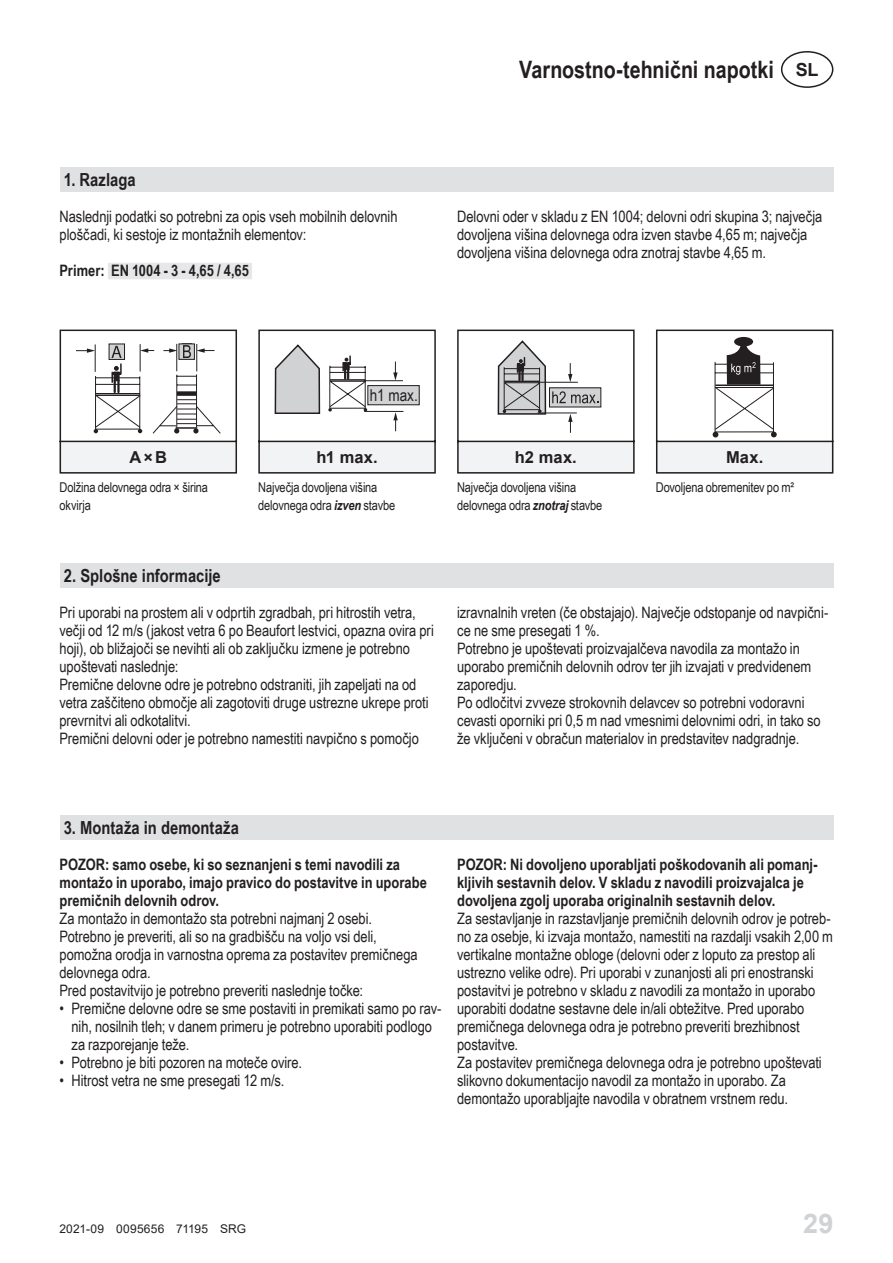
<style>
.page{position:relative;width:893px;height:1263px;background:#fff}
.page>*{position:absolute;margin:0;border:0;box-sizing:border-box;transform-origin:0 0}
.t1{font:700 27px "Arial";color:#d1d2d4}
.t2{font:700 24px "Arial Narrow";color:#231f20}
.t3{font:700 18px "Arial Narrow";color:#231f20}
.t4{font:700 18px "Arial";color:#231f20}
.t5{font:700 16.5px "Arial";letter-spacing:.005em;color:#231f20}
.t6{font:16.5px "Arial Narrow";color:#231f20}
.t7{font:15.75px/18px "Arial Narrow";letter-spacing:-.005em;color:#231f20}
.t8{font:700 15.75px/18px "Arial Narrow";color:#231f20}
.t9{font:13.5px/18px "Arial Narrow";letter-spacing:-.01em;color:#231f20}
.t10{font:12px "Arial";letter-spacing:.015em;color:#231f20}
.s1{font-weight:700;font-style:italic}
</style>
<div class="page">
<svg style="left:655px;top:329px;width:179px;height:145px"></svg>
<svg style="left:457px;top:329px;width:178px;height:145px"></svg>
<svg style="left:59px;top:329px;width:179px;height:145px"></svg>
<svg style="left:258px;top:329px;width:178px;height:145px"></svg>
<div style="left:60px;top:167px;width:773px;height:24px;background:#e0e1e3"></div>
<div style="left:60px;top:563px;width:773px;height:24px;background:#e0e1e3"></div>
<div style="left:60px;top:815px;width:773px;height:24px;background:#e0e1e3"></div>
<div style="left:108px;top:263px;width:144px;height:16px;background:#e6e7e9"></div>
<div style="left:781px;top:51px;width:52px;height:37px;border:2px solid #231f20;border-radius:50%"></div>
<p class="t3" style="left:64px;top:166px;width:73px">1. Razlaga</p>
<p class="t7" style="left:60px;top:206px;width:340px">Naslednji podatki so potrebni za opis vseh mobilnih delovnih ploščadi, ki sestoje iz montažnih elementov:</p>
<p class="t8" style="left:60px;top:260px;width:191px">Primer: EN 1004 - 3 - 4,65 / 4,65</p>
<h2 class="t2" style="left:519px;top:51px;width:256px">Varnostno-tehnični napotki</h2>
<p class="t4" style="left:796px;top:57px;width:24px">SL</p>
<p class="t7" style="left:457px;top:206px;width:367px">Delovni oder v skladu z EN 1004; delovni odri skupina 3; največja dovoljena višina delovnega odra izven stavbe 4,65 m; največja dovoljena višina delovnega odra znotraj stavbe 4,65 m.</p>
<p class="t6" style="left:370px;top:383px;width:50px">h1 max.</p>
<p class="t5" style="left:129px;top:446px;width:39px">A × B</p>
<p class="t5" style="left:316px;top:446px;width:63px">h1 max.</p>
<p class="t5" style="left:515px;top:446px;width:63px">h2 max.</p>
<p class="t5" style="left:726px;top:446px;width:39px">Max.</p>
<p class="t9" style="left:60px;top:477px;width:150px">Dolžina delovnega odra × širina okvirja</p>
<p class="t9" style="left:258px;top:477px;width:138px">Največja dovoljena višina delovnega odra <span class="s1">izven</span> stavbe</p>
<p class="t9" style="left:457px;top:477px;width:147px">Največja dovoljena višina delovnega odra <span class="s1">znotraj</span> stavbe</p>
<p class="t9" style="left:656px;top:477px;width:140px">Dovoljena obremenitev po m²</p>
<p class="t3" style="left:64px;top:562px;width:159px">2. Splošne informacije</p>
<p class="t7" style="left:60px;top:602px;width:376px">Pri uporabi na prostem ali v odprtih zgradbah, pri hitrostih vetra, večji od 12 m/s (jakost vetra 6 po Beaufort lestvici, opazna ovira pri hoji), ob bližajoči se nevihti ali ob zaključku izmene je potrebno upoštevati naslednje:<br>Premične delovne odre je potrebno odstraniti, jih zapeljati na od vetra zaščiteno območje ali zagotoviti druge ustrezne ukrepe proti prevrnitvi ali odkotalitvi.<br>Premični delovni oder je potrebno namestiti navpično s pomočjo</p>
<p class="t7" style="left:457px;top:602px;width:373px">izravnalnih vreten (če obstajajo). Največje odstopanje od navpični&shy;ce ne sme presegati 1 %.<br>Potrebno je upoštevati proizvajalčeva navodila za montažo in uporabo premičnih delovnih odrov ter jih izvajati v predvidenem zaporedju.<br>Po odločitvi zvveze strokovnih delavcev so potrebni vodoravni cevasti oporniki pri 0,5 m nad vmesnimi delovnimi odri, in tako so že vključeni v obračun materialov in predstavitev nadgradnje.</p>
<p class="t3" style="left:64px;top:814px;width:177px">3. Montaža in demontaža</p>
<p class="t8" style="left:60px;top:854px;width:369px">POZOR: samo osebe, ki so seznanjeni s temi navodili za montažo in uporabo, imajo pravico do postavitve in uporabe premičnih delovnih odrov.</p>
<p class="t7" style="left:60px;top:908px;width:360px">Za montažo in demontažo sta potrebni najmanj 2 osebi.<br>Potrebno je preveriti, ali so na gradbišču na voljo vsi deli, pomožna orodja in varnostna oprema za postavitev premičnega delovnega odra.<br>Pred postavitvijo je potrebno preveriti naslednje točke:</p>
<p class="t7" style="left:72px;top:998px;width:371px;text-indent:-12px">• Premične delovne odre se sme postaviti in premikati samo po rav&shy;nih, nosilnih tleh; v danem primeru je potrebno uporabiti podlogo za razporejanje teže.</p>
<p class="t7" style="left:60px;top:1052px;width:244px">• Potrebno je biti pozoren na moteče ovire.</p>
<p class="t7" style="left:60px;top:1070px;width:226px">• Hitrost vetra ne sme presegati 12 m/s.</p>
<p class="t8" style="left:457px;top:854px;width:362px">POZOR: Ni dovoljeno uporabljati poškodovanih ali pomanj&shy;kljivih sestavnih delov. V skladu z navodili proizvajalca je dovoljena zgolj uporaba originalnih sestavnih delov.</p>
<p class="t7" style="left:457px;top:908px;width:377px">Za sestavljanje in razstavljanje premičnih delovnih odrov je potreb&shy;no za osebje, ki izvaja montažo, namestiti na razdalji vsakih 2,00 m vertikalne montažne obloge (delovni oder z loputo za prestop ali ustrezno velike odre). Pri uporabi v zunanjosti ali pri enostranski postavitvi je potrebno v skladu z navodili za montažo in uporabo uporabiti dodatne sestavne dele in/ali obtežitve. Pred uporabo premičnega delovnega odra je potrebno preveriti brezhibnost postavitve.<br>Za postavitev premičnega delovnega odra je potrebno upoštevati slikovno dokumentacijo navodil za montažo in uporabo. Za demontažo uporabljajte navodila v obratnem vrstnem redu.</p>
<p class="t10" style="left:60px;top:1221px;width:188px">2021-09 0095656 71195 SRG</p>
<h1 class="t1" style="left:803px;top:1205px;width:32px">29</h1>
</div>
